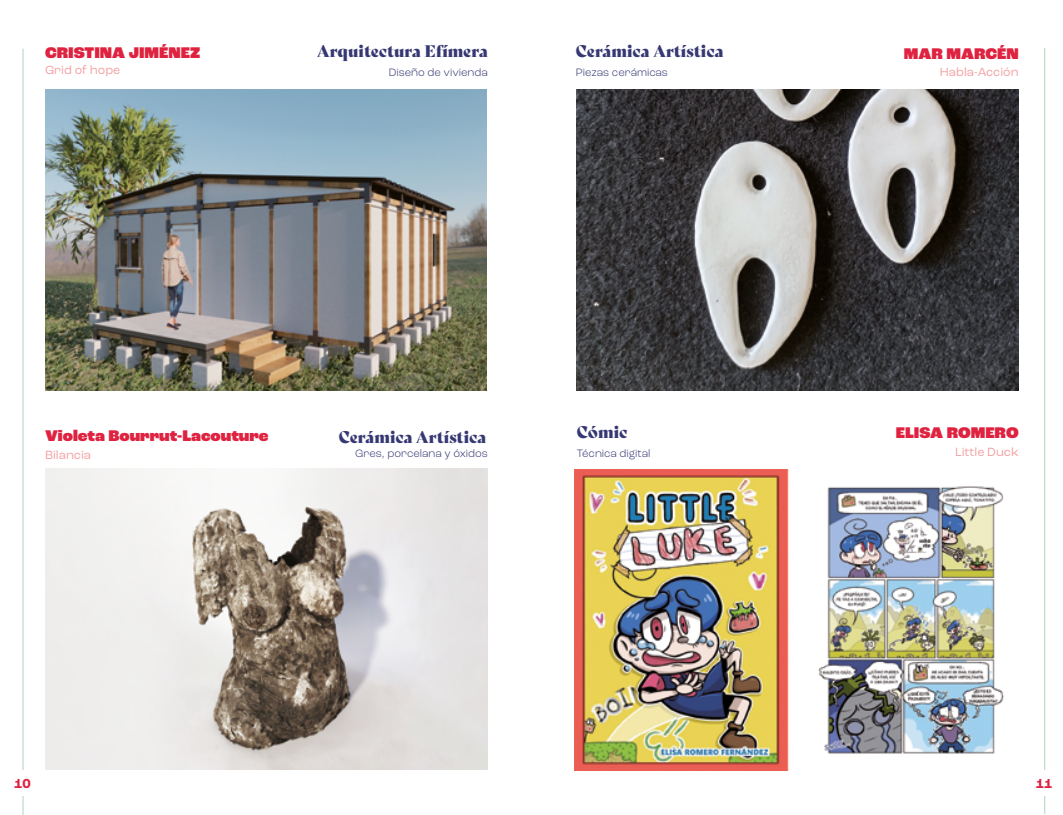
<style>
.page{position:relative;width:1063px;height:815px;background:#fff}
.page>*{position:absolute;margin:0;border:0;box-sizing:border-box;transform-origin:0 0}
.t1{font:900 16.25px "Roc Grotesk";color:#df2240}
.t2{font:16.25px "Bely Display";color:#363874}
.t3{font:700 13.75px "Roc Grotesk";color:#df2240}
.t4{font:12.5px "Roc Grotesk";color:#f4a2a4}
.t5{font:300 11.25px "Roc Grotesk";color:#363874}
</style>
<div class="page">
<hr style="left:23px;top:49px;width:1px;height:766px;background:#aed5b9">
<div style="left:7px;top:770px;width:31px;height:25px;background:#fff"></div>
<hr style="left:1044px;top:48px;width:1px;height:766px;background:#aed5b9">
<div style="left:1029px;top:770px;width:30px;height:25px;background:#fff"></div>
<img style="left:45px;top:469px;width:443px;height:301px">
<img style="left:45px;top:89px;width:441px;height:302px">
<img style="left:574px;top:469px;width:430px;height:301px">
<img style="left:576px;top:90px;width:443px;height:301px">
<h1 class="t1" style="left:45px;top:42px;width:157px">CRISTINA JIMÉNEZ</h1>
<p class="t4" style="left:45px;top:63px;width:77px">Grid of hope</p>
<h1 class="t2" style="left:317px;top:38px;width:172px">Arquitectura Efímera</h1>
<p class="t5" style="left:389px;top:66px;width:101px">Diseño de vivienda</p>
<h1 class="t2" style="left:576px;top:38px;width:149px">Cerámica Artística</h1>
<p class="t5" style="left:576px;top:66px;width:94px">Piezas cerámicas</p>
<h1 class="t1" style="left:904px;top:44px;width:116px">MAR MARCÉN</h1>
<p class="t4" style="left:940px;top:64px;width:80px">Habla-Acción</p>
<h1 class="t1" style="left:45px;top:426px;width:225px">Violeta Bourrut-Lacouture</h1>
<p class="t4" style="left:45px;top:447px;width:48px">Bilancia</p>
<h1 class="t2" style="left:339px;top:424px;width:149px">Cerámica Artística</h1>
<p class="t5" style="left:355px;top:447px;width:134px">Gres, porcelana y óxidos</p>
<h1 class="t2" style="left:577px;top:419px;width:52px">Cómic</h1>
<h1 class="t1" style="left:896px;top:423px;width:124px">ELISA ROMERO</h1>
<p class="t5" style="left:577px;top:447px;width:75px">Técnica digital</p>
<p class="t4" style="left:955px;top:445px;width:65px">Little Duck</p>
<p class="t3" style="left:14px;top:775px;width:18px">10</p>
<p class="t3" style="left:1036px;top:775px;width:18px">11</p>
</div>
